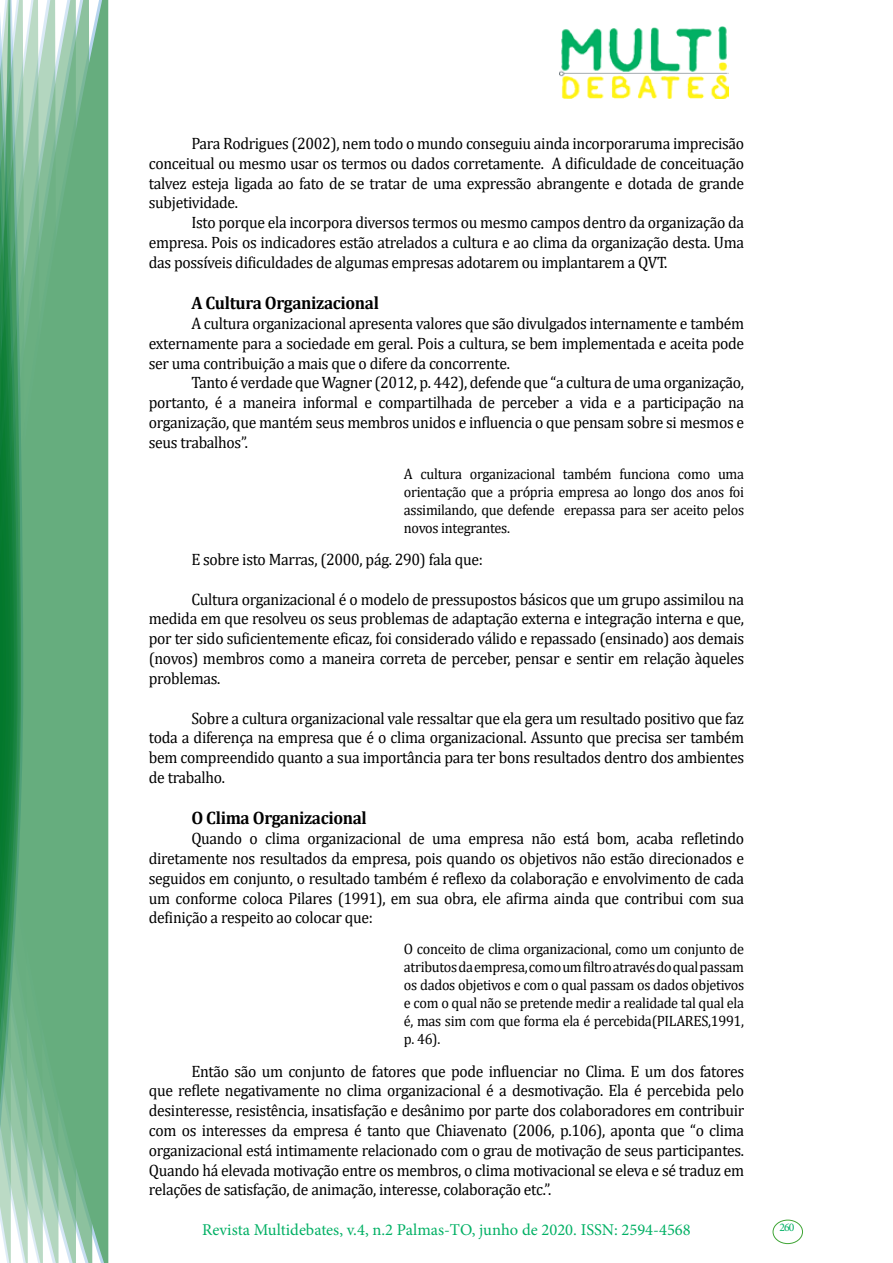
<style>
.page{position:relative;width:893px;height:1263px;background:#fff}
.page>*{position:absolute;margin:0;border:0;box-sizing:border-box;transform-origin:0 0}
.t1{font:700 18px "Cambria";letter-spacing:-.02em;color:#000;scale:.95 1}
.t2{font:16.5px/19.8px "Cambria";letter-spacing:-.02em;color:#000;text-align:justify;scale:.95 1}
.t3{font:16.5px "Minion Pro";color:#00b064}
.t4{font:15px/18px "Cambria";letter-spacing:-.02em;color:#000;text-align:justify;scale:.95 1}
.t5{font:11.7px "Minion Pro";color:#00b064}
</style>
<div class="page">
<img style="left:559px;top:26px;width:169px;height:72px">
<div style="left:95px;top:0;width:14px;height:1263px;background:#66ad7e"></div>
<svg style="left:79px;top:0;width:16px;height:1263px;background:#6cb083"></svg>
<svg style="left:62px;top:0;width:17px;height:1263px;background:#6fb287"></svg>
<svg style="left:45px;top:0;width:17px;height:1263px;background:#77b68d"></svg>
<svg style="left:30px;top:0;width:15px;height:1263px;background:#7bb891"></svg>
<svg style="left:0;top:0;width:30px;height:1263px;background:#5ba779"></svg>
<div style="left:772px;top:1219px;width:31px;height:25px;border:1px solid #3fa535;border-radius:50%"></div>
<p class="t2" style="left:149px;top:133px;width:628px;text-indent:43px">Para Rodrigues (2002), nem todo o mundo conseguiu ainda incorporaruma imprecisão conceitual ou mesmo usar os termos ou dados corretamente. A dificuldade de conceituação talvez esteja ligada ao fato de se tratar de uma expressão abrangente e dotada de grande subjetividade.</p>
<p class="t2" style="left:149px;top:213px;width:628px;text-indent:43px">Isto porque ela incorpora diversos termos ou mesmo campos dentro da organização da empresa. Pois os indicadores estão atrelados a cultura e ao clima da organização desta. Uma das possíveis dificuldades de algumas empresas adotarem ou implantarem a QVT.</p>
<p class="t1" style="left:191px;top:290px;width:199px">A Cultura Organizacional</p>
<p class="t2" style="left:149px;top:313px;width:628px;text-indent:43px">A cultura organizacional apresenta valores que são divulgados internamente e também externamente para a sociedade em geral. Pois a cultura, se bem implementada e aceita pode ser uma contribuição a mais que o difere da concorrente.</p>
<p class="t2" style="left:149px;top:373px;width:628px;text-indent:43px">Tanto é verdade que Wagner (2012, p. 442), defende que “a cultura de uma organização, portanto, é a maneira informal e compartilhada de perceber a vida e a participação na organização, que mantém seus membros unidos e influencia o que pensam sobre si mesmos e seus trabalhos”.</p>
<p class="t4" style="left:404px;top:464px;width:360px">A cultura organizacional também funciona como uma orientação que a própria empresa ao longo dos anos foi assimilando, que defende erepassa para ser aceito pelos novos integrantes.</p>
<p class="t2" style="left:191px;top:549px;width:308px">E sobre isto Marras, (2000, pág. 290) fala que:</p>
<p class="t2" style="left:149px;top:589px;width:628px;text-indent:43px">Cultura organizacional é o modelo de pressupostos básicos que um grupo assimilou na medida em que resolveu os seus problemas de adaptação externa e integração interna e que, por ter sido suficientemente eficaz, foi considerado válido e repassado (ensinado) aos demais (novos) membros como a maneira correta de perceber, pensar e sentir em relação àqueles problemas.</p>
<p class="t2" style="left:149px;top:708px;width:628px;text-indent:43px">Sobre a cultura organizacional vale ressaltar que ela gera um resultado positivo que faz toda a diferença na empresa que é o clima organizacional. Assunto que precisa ser também bem compreendido quanto a sua importância para ter bons resultados dentro dos ambientes de trabalho.</p>
<p class="t1" style="left:191px;top:805px;width:186px">O Clima Organizacional</p>
<p class="t2" style="left:149px;top:828px;width:628px;text-indent:43px">Quando o clima organizacional de uma empresa não está bom, acaba refletindo diretamente nos resultados da empresa, pois quando os objetivos não estão direcionados e seguidos em conjunto, o resultado também é reflexo da colaboração e envolvimento de cada um conforme coloca Pilares (1991), em sua obra, ele afirma ainda que contribui com sua definição a respeito ao colocar que:</p>
<p class="t4" style="left:404px;top:940px;width:360px">O conceito de clima organizacional, como um conjunto de atributos da empresa, como um filtro através do qual passam os dados objetivos e com o qual passam os dados objetivos e com o qual não se pretende medir a realidade tal qual ela é, mas sim com que forma ela é percebida(PILARES,1991, p. 46).</p>
<p class="t2" style="left:149px;top:1061px;width:628px;text-indent:43px">Então são um conjunto de fatores que pode influenciar no Clima. E um dos fatores que reflete negativamente no clima organizacional é a desmotivação. Ela é percebida pelo desinteresse, resistência, insatisfação e desânimo por parte dos colaboradores em contribuir com os interesses da empresa é tanto que Chiavenato (2006, p.106), aponta que “o clima organizacional está intimamente relacionado com o grau de motivação de seus participantes.<br>Quando há elevada motivação entre os membros, o clima motivacional se eleva e sé traduz em relações de satisfação, de animação, interesse, colaboração etc.”.</p>
<p class="t3" style="left:202px;top:1218px;width:490px">Revista Multidebates, v.4, n.2 Palmas-TO, junho de 2020. ISSN: 2594-4568</p>
<p class="t5" style="left:779px;top:1219px;width:16px">260</p>
</div>
